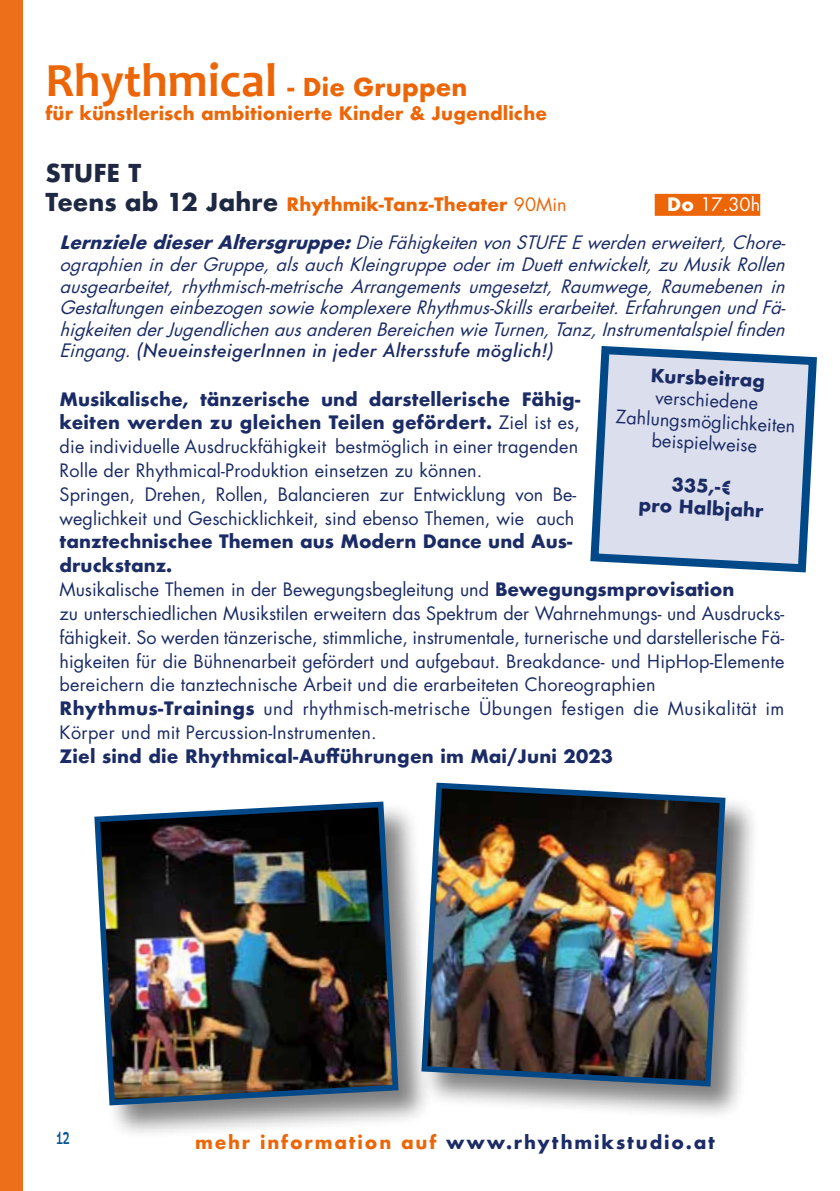
<style>
.page{position:relative;width:840px;height:1191px;background:#fff}
.page>*{position:absolute;margin:0;border:0;box-sizing:border-box;transform-origin:0 0}
.t1{font:700 24px "Futura";letter-spacing:.005em;color:#ec6608}
.t2{font:700 24px "Futura";color:#1e2843}
.t3{font:18px/23.8px "Futura";color:#1a2b65}
.t4{font:italic 18px/21.6px "Futura";color:#1a2b65;text-align:justify}
.t5{font:700 18px "Futura";letter-spacing:.005em;color:#ec6608}
.t6{font:700 18px/21.6px "Futura";letter-spacing:.015em;color:#1a2b65;text-align:center}
.t7{font:700 18px "Futura";letter-spacing:.1em;color:#1a2b65}
.t8{font:18px "Futura";color:#fff}
.t9{font:18px "Inkpen 2 Script";color:#005693}
.s1{font-family:"Candara";font-size:48px}
.s2{font-size:24px;color:#1e2843}
.s3{font-weight:400}
.s4{font-weight:700}
.s5{font-weight:500}
.s6{color:#ec6608}
</style>
<div class="page">
<div style="left:0;top:0;width:23px;height:1191px;background:#ed6f19"></div>
<div style="left:420px;top:781px;width:340px;height:341px;background:#000;opacity:.5"></div>
<img style="left:420px;top:781px;width:308px;height:308px">
<div style="left:654px;top:194px;width:105px;height:22px;background:#ec6608"></div>
<svg style="left:590px;top:346px;width:227px;height:227px;background:#c2cde1"></svg>
<div style="left:93px;top:800px;width:340px;height:340px;background:#000;opacity:.5"></div>
<img style="left:93px;top:800px;width:308px;height:308px">
<h1 class="t1" style="left:45px;top:69px;width:423px"><span class="s1">Rhythmical</span> - Die Gruppen</h1>
<p class="t5" style="left:45px;top:100px;width:503px">für künstlerisch ambitionierte Kinder &amp; Jugendliche</p>
<h1 class="t2" style="left:45px;top:156px;width:97px">STUFE T</h1>
<p class="t5" style="left:45px;top:191px;width:522px"><span class="s2">Teens ab 12 Jahre</span> Rhythmik-Tanz-Theater <span class="s3">90Min</span></p>
<p class="t8" style="left:666px;top:192px;width:94px"><span class="s4">Do</span> 17.30h</p>
<p class="t4" style="left:60px;top:232px;width:732px"><span class="s4">LernzieledieserAltersgruppe:</span>DieFähigkeitenvonSTUFEEwerdenerweitert,Chore&shy;ographieninderGruppe,alsauchKleingruppeoderim Duettentwickelt,zuMusikRollen ausgearbeitet, rhythmisch-metrische Arrangements umgesetzt, Raumwege, Raumebenen in GestaltungeneinbezogensowiekomplexereRhythmus-Skillserarbeitet.ErfahrungenundFä&shy;higkeitenderJugendlichenausanderenBereichenwieTurnen,Tanz,Instrumentalspielfinden Eingang.<span class="s5">(NeueinsteigerInnen in jeder Altersstufe möglich!)</span></p>
<p class="t3" style="left:60px;top:387px;width:522px"><span class="s4">Musikalische, tänzerische und darstellerische Fähig&shy;keiten werden zu gleichen Teilen gefördert.</span> Ziel ist es, die individuelle Ausdruckfähigkeit bestmöglich in einer tragenden Rolle der Rhythmical-Produktion einsetzen zu können.<br>Springen, Drehen, Rollen, Balancieren zur Entwicklung von Be&shy;weglichkeit und Geschicklichkeit, sind ebenso Themen, wie auch</p>
<p class="t3" style="left:60px;top:529px;width:726px"><span class="s4">tanztechnischee Themen aus Modern Dance und Aus-<br>druckstanz.<br></span>Musikalische Themen in der Bewegungsbegleitung und <span class="s4">Bewegungsmprovisation<br></span>zu unterschiedlichen Musikstilen erweitern das Spektrum der Wahrnehmungs- und Ausdrucks&shy;fähigkeit. So werden tänzerische, stimmliche, instrumentale, turnerische und darstellerische Fä&shy;higkeiten für die Bühnenarbeit gefördert und aufgebaut. Breakdance- und HipHop-Elemente bereichern die tanztechnische Arbeit und die erarbeiteten Choreographien <span class="s4">Rhythmus-Trainings</span> und rhythmisch-metrische Übungen festigen die Musikalität im Körper und mit Percussion-Instrumenten.</p>
<p class="t6" style="left:60px;top:745px;width:554px">Ziel sind die Rhythmical-Aufführungen im Mai/Juni 2023</p>
<p class="t6" style="left:651px;top:364px;width:116px;rotate:3deg">Kursbeitrag</p>
<p class="t3" style="left:617px;top:384px;width:181px;line-height:21.6px;text-align:center;rotate:3deg">verschiedene<br>Zahlungsmöglichkeiten beispielweise</p>
<p class="t6" style="left:640px;top:472px;width:126px;rotate:3deg">335,-€<br>pro Halbjahr</p>
<p class="t9" style="left:57px;top:1128px;width:15px">12</p>
<p class="t7" style="left:195px;top:1129px;width:521px"><span class="s6">mehr information auf</span> www.rhythmikstudio.at</p>
</div>
